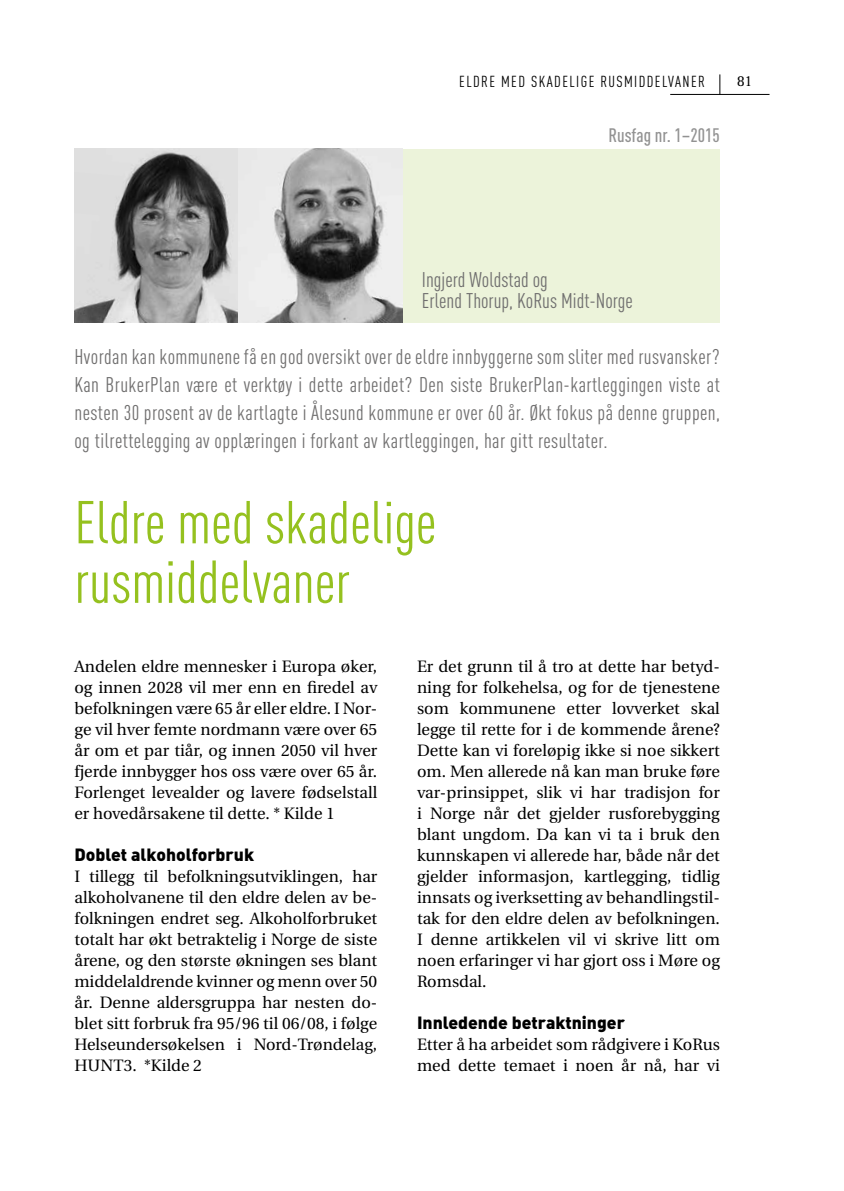
<style>
.page{position:relative;width:844px;height:1191px;background:#fff}
.page>*{position:absolute;margin:0;border:0;box-sizing:border-box;transform-origin:0 0}
.t1{font:59.5px/59.5px "DIN Cond";color:#95c11f}
.t2{font:21px/28px "DIN Cond";letter-spacing:.015em;color:#706f6f;text-align:justify}
.t3{font:500 19.25px "DIN Cond";color:#929292}
.t4{font:17.5px "DIN Black Alternate";color:#000}
.t5{font:16.45px/21px "Utopia";color:#000;text-align:justify}
.t6{font:15.75px "DIN Cond";letter-spacing:.09em;color:#000}
.t7{font:15.75px "Rotis Serif";color:#000}
</style>
<div class="page">
<div style="left:238px;top:149px;width:481px;height:173px;background:#ecf3da"></div>
<img style="left:74px;top:149px;width:328px;height:173px">
<hr style="left:670px;top:94px;width:99px;height:1px;background:#000">
<svg style="left:719px;top:74px;width:1px;height:20px"></svg>
<p class="t6" style="left:459px;top:72px;width:247px">ELDRE MED SKADELIGE RUSMIDDELVANER</p>
<p class="t7" style="left:736px;top:71px;width:17px">81</p>
<p class="t3" style="left:608px;top:124px;width:113px">Rusfag nr. 1–2015</p>
<p class="t2" style="left:422px;top:268px;width:212px;line-height:21px">Ingjerd Woldstad og<br>Erlend Thorup, KoRus Midt-Norge</p>
<p class="t2" style="left:74px;top:342px;width:647px">Hvordan kan kommunene få en god oversikt over de eldre innbyggerne som sliter med rusvansker?<br>Kan BrukerPlan være et verktøy i dette arbeidet? Den siste BrukerPlan-kartleggingen viste at nesten 30 prosent av de kartlagte i Ålesund kommune er over 60 år. Økt fokus på denne gruppen, og tilrettelegging av opplæringen i forkant av kartleggingen, har gitt resultater.</p>
<h1 class="t1" style="left:74px;top:492px;width:363px">Eldre med skadelige rusmiddelvaner</h1>
<p class="t5" style="left:74px;top:656px;width:304px">Andelen eldre mennesker i Europa øker, og innen 2028 vil mer enn en firedel av befolkningen være 65 år eller eldre. I Nor&shy;ge vil hver femte nordmann være over 65 år om et par tiår, og innen 2050 vil hver fjerde innbygger hos oss være over 65 år.<br>Forlenget levealder og lavere fødselstall er hovedårsakene til dette. * Kilde 1</p>
<p class="t4" style="left:74px;top:843px;width:181px">Doblet alkoholforbruk</p>
<p class="t5" style="left:74px;top:866px;width:304px">I tillegg til befolkningsutviklingen, har alkoholvanene til den eldre delen av be&shy;folkningen endret seg. Alkoholforbruket totalt har økt betraktelig i Norge de siste årene, og den største økningen ses blant middelaldrende kvinner og menn over 50 år. Denne aldersgruppa har nesten do&shy;blet sitt forbruk fra 95/96 til 06/08, i følge Helseundersøkelsen i Nord-Trøndelag, HUNT3. *Kilde 2</p>
<p class="t5" style="left:417px;top:656px;width:304px">Er det grunn til å tro at dette har betyd&shy;ning for folkehelsa, og for de tjenestene som kommunene etter lovverket skal legge til rette for i de kommende årene?<br>Dette kan vi foreløpig ikke si noe sikkert om. Men allerede nå kan man bruke føre var-prinsippet, slik vi har tradisjon for i Norge når det gjelder rusforebygging blant ungdom. Da kan vi ta i bruk den kunnskapen vi allerede har, både når det gjelder informasjon, kartlegging, tidlig innsats og iverksetting av behandlingstil&shy;tak for den eldre delen av befolkningen.<br>I denne artikkelen vil vi skrive litt om noen erfaringer vi har gjort oss i Møre og Romsdal.</p>
<p class="t4" style="left:417px;top:1011px;width:209px">Innledende betraktninger</p>
<p class="t5" style="left:417px;top:1034px;width:304px">Etter å ha arbeidet som rådgivere i KoRus med dette temaet i noen år nå, har vi</p>
</div>
